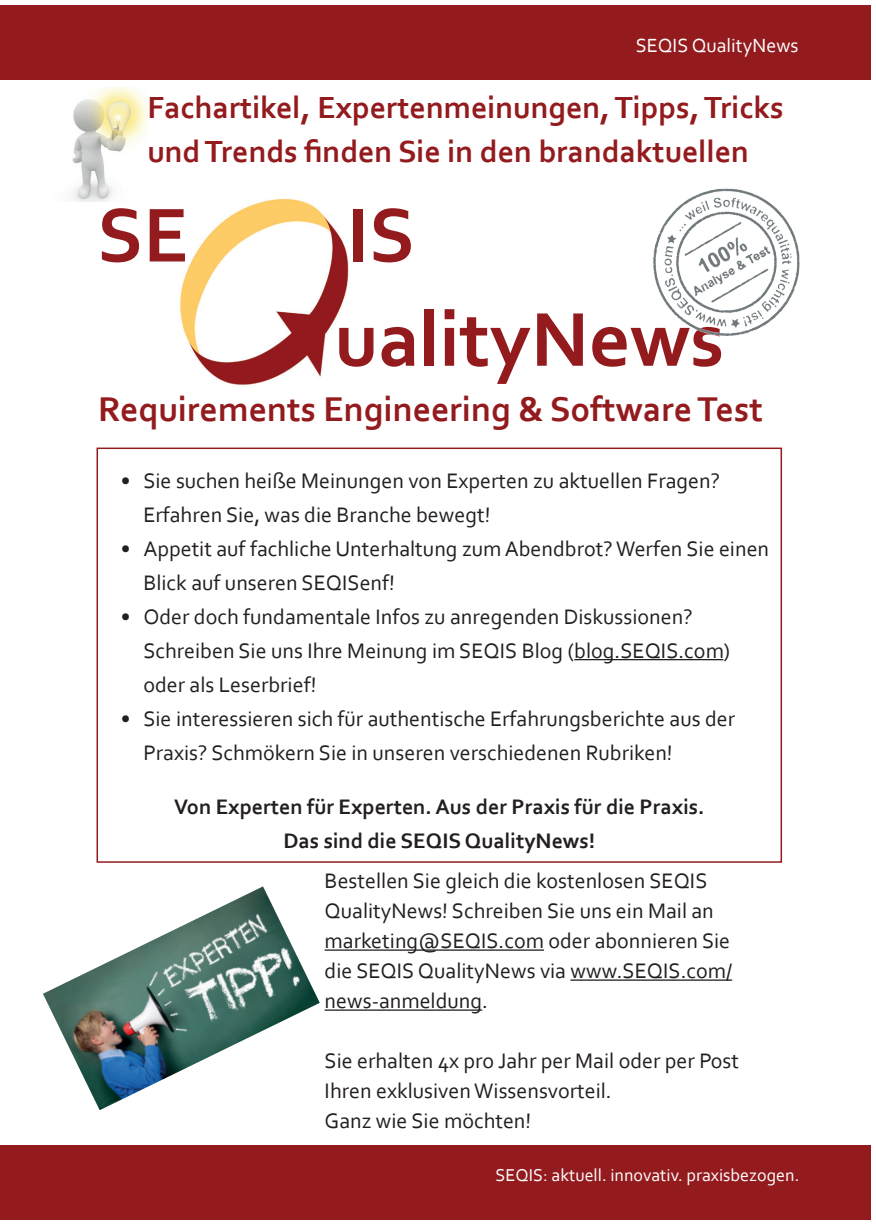
<style>
.page{position:relative;width:876px;height:1225px;background:#fff}
.page>*{position:absolute;margin:0;border:0;box-sizing:border-box;transform-origin:0 0}
.t1{font:700 80px "Corbel";color:#931b1e}
.t2{font:700 36px "Corbel";color:#931b1e}
.t3{font:700 32px/44px "Corbel";color:#931b1e}
.t4{font:22px/30px "Corbel";color:#231f20}
.t5{font:700 22px/34px "Corbel";color:#231f20;text-align:center}
.t6{font:20px "Corbel";color:#fff}
.t7{font:18px "Corbel";color:#fff}
</style>
<div class="page">
<div style="left:0;top:6px;width:870px;height:74px;background:#931b1e"></div>
<div style="left:0;top:1145px;width:870px;height:74px;background:#931b1e"></div>
<img style="left:180px;top:198px;width:169px;height:187px">
<img style="left:653px;top:188px;width:147px;height:148px">
<hr style="left:325px;top:949px;width:219px;height:1px;background:#231f20">
<hr style="left:570px;top:979px;width:162px;height:1px;background:#231f20">
<hr style="left:325px;top:1009px;width:157px;height:1px;background:#231f20">
<hr style="left:574px;top:659px;width:149px;height:1px;background:#231f20">
<div style="left:97px;top:447px;width:685px;height:415px;border:2px solid #931b1e"></div>
<img style="left:72px;top:88px;width:75px;height:114px">
<img style="left:43px;top:886px;width:277px;height:224px">
<p class="t6" style="left:636px;top:33px;width:164px">SEQIS QualityNews</p>
<h3 class="t3" style="left:147px;top:85px;width:638px">Fachartikel, Expertenmeinungen, Tipps, Tricks und Trends finden Sie in den brandaktuellen</h3>
<h1 class="t1" style="left:97px;top:185px;width:93px">SE</h1>
<h1 class="t1" style="left:347px;top:185px;width:70px">IS</h1>
<h1 class="t1" style="left:335px;top:289px;width:391px">ualityNews</h1>
<h2 class="t2" style="left:98px;top:387px;width:666px">Requirements Engineering &amp; Software Test</h2>
<p class="t4" style="left:143px;top:463px;width:578px;line-height:34px;text-indent:-23px">• Sie suchen heiße Meinungen von Experten zu aktuellen Fragen?<br>Erfahren Sie, was die Branche bewegt!</p>
<p class="t4" style="left:143px;top:531px;width:627px;line-height:34px;text-indent:-23px">• Appetit auf fachliche Unterhaltung zum Abendbrot? Werfen Sie einen<br>Blick auf unseren SEQISenf!</p>
<p class="t4" style="left:143px;top:598px;width:588px;line-height:34px;text-indent:-23px">• Oder doch fundamentale Infos zu anregenden Diskussionen?<br>Schreiben Sie uns Ihre Meinung im SEQIS Blog (blog.SEQIS.com) oder als Leserbrief!</p>
<p class="t4" style="left:143px;top:700px;width:593px;line-height:34px;text-indent:-23px">• Sie interessieren sich für authentische Erfahrungsberichte aus der<br>Praxis? Schmökern Sie in unseren verschiedenen Rubriken!</p>
<p class="t5" style="left:174px;top:788px;width:532px">Von Experten für Experten. Aus der Praxis für die Praxis.<br>Das sind die SEQIS QualityNews!</p>
<p class="t4" style="left:325px;top:865px;width:409px">Bestellen Sie gleich die kostenlosen SEQIS QualityNews! Schreiben Sie uns ein Mail an marketing@SEQIS.com oder abonnieren Sie die SEQIS QualityNews via www.SEQIS.com/ news-anmeldung.</p>
<p class="t4" style="left:325px;top:1045px;width:416px">Sie erhalten 4x pro Jahr per Mail oder per Post<br>Ihren exklusiven Wissensvorteil.<br>Ganz wie Sie möchten!</p>
<p class="t7" style="left:496px;top:1163px;width:305px">SEQIS: aktuell. innovativ. praxisbezogen.</p>
</div>
